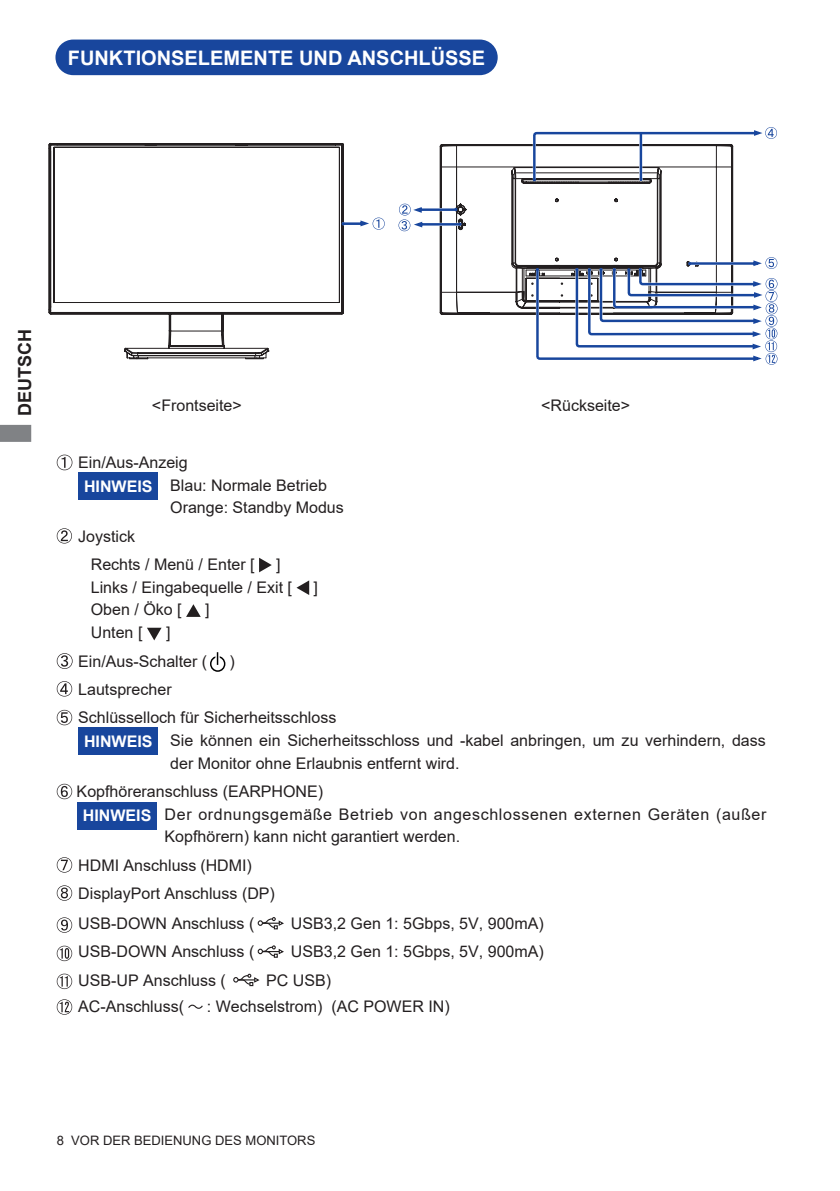
<style>
.page{position:relative;width:840px;height:1191px;background:#fff}
.page>*{position:absolute;margin:0;border:0;box-sizing:border-box;transform-origin:0 0}
.t1{font:700 20px "Arial";color:#fff}
.t2{font:700 18px "Arial";color:#231f20}
.t3{font:16px/22.6px "Arial";color:#231f20}
.t4{font:16px/22.6px "Arial";letter-spacing:.02em;color:#231f20}
.t5{font:700 16px "Arial";color:#fff}
.t6{font:13px "Arial";color:#231f20}
</style>
<div class="page">
<svg style="left:0;top:425px;width:31px;height:17px"></svg>
<div style="left:56px;top:41px;width:440px;height:33px;background:#18469d;border-radius:17px"></div>
<div style="left:55px;top:40px;width:442px;height:35px;border:2px solid #18469d;border-radius:17px"></div>
<div style="left:210px;top:656px;width:15px;height:16px;border:1px solid #000;border-radius:50%"></div>
<svg style="left:215px;top:652px;width:5px;height:13px"></svg>
<svg style="left:217px;top:652px;width:1px;height:13px"></svg>
<div style="left:78px;top:472px;width:80px;height:27px;background:#18469d"></div>
<div style="left:78px;top:727px;width:80px;height:28px;background:#18469d"></div>
<svg style="left:49px;top:143px;width:294px;height:216px"></svg>
<svg style="left:50px;top:144px;width:292px;height:212px"></svg>
<svg style="left:53px;top:147px;width:331px;height:156px"></svg>
<svg style="left:439px;top:144px;width:293px;height:170px"></svg>
<svg style="left:531px;top:127px;width:245px;height:55px"></svg>
<svg style="left:398px;top:204px;width:64px;height:27px"></svg>
<svg style="left:534px;top:199px;width:243px;height:166px"></svg>
<svg style="left:57px;top:454px;width:15px;height:16px"></svg>
<svg style="left:57px;top:528px;width:15px;height:15px"></svg>
<svg style="left:259px;top:558px;width:12px;height:14px"></svg>
<svg style="left:296px;top:580px;width:13px;height:15px"></svg>
<svg style="left:186px;top:604px;width:15px;height:13px"></svg>
<svg style="left:147px;top:627px;width:14px;height:13px"></svg>
<svg style="left:57px;top:653px;width:15px;height:16px"></svg>
<svg style="left:57px;top:681px;width:15px;height:15px"></svg>
<svg style="left:57px;top:710px;width:15px;height:15px"></svg>
<svg style="left:57px;top:784px;width:15px;height:15px"></svg>
<svg style="left:57px;top:857px;width:15px;height:15px"></svg>
<svg style="left:57px;top:885px;width:15px;height:15px"></svg>
<svg style="left:57px;top:917px;width:15px;height:15px"></svg>
<svg style="left:257px;top:917px;width:27px;height:12px"></svg>
<svg style="left:57px;top:945px;width:15px;height:16px"></svg>
<svg style="left:257px;top:945px;width:27px;height:12px"></svg>
<svg style="left:57px;top:973px;width:15px;height:16px"></svg>
<svg style="left:233px;top:973px;width:27px;height:13px"></svg>
<svg style="left:57px;top:999px;width:15px;height:15px"></svg>
<svg style="left:188px;top:1004px;width:15px;height:4px"></svg>
<div style="left:77px;top:802px;width:80px;height:27px;background:#18469d"></div>
<p class="t1" style="left:68px;top:43px;width:419px">FUNKTIONSELEMENTE UND ANSCHLÜSSE</p>
<p class="t2" style="left:12px;top:415px;width:88px;rotate:-90deg">DEUTSCH</p>
<p class="t3" style="left:152px;top:394px;width:91px">&lt;Frontseite&gt;</p>
<p class="t3" style="left:541px;top:394px;width:90px">&lt;Rückseite&gt;</p>
<p class="t3" style="left:170px;top:451px;width:175px;text-indent:-92px">Ein/Aus-Anzeig<br>Blau: Normale Betrieb<br>Orange: Standby Modus</p>
<p class="t3" style="left:91px;top:522px;width:165px;line-height:28.4px;text-indent:-13px">Joystick<br>Rechts / Menü / Enter [</p>
<p class="t5" style="left:84px;top:474px;width:70px">HINWEIS</p>
<p class="t3" style="left:91px;top:553px;width:202px;text-indent:185px">]<br>Links / Eingabequelle / Exit [</p>
<p class="t3" style="left:313px;top:576px;width:6px">]</p>
<p class="t3" style="left:91px;top:598px;width:92px">Oben / Öko [</p>
<p class="t3" style="left:205px;top:598px;width:6px">]</p>
<p class="t3" style="left:91px;top:621px;width:53px">Unten [</p>
<p class="t3" style="left:78px;top:618px;width:130px;line-height:28.4px;text-indent:88px">]<br>Ein/Aus-Schalter (</p>
<p class="t3" style="left:229px;top:649px;width:7px">)</p>
<p class="t3" style="left:78px;top:675px;width:259px;line-height:28px">Lautsprecher<br>Schlüsselloch für Sicherheitsschloss</p>
<p class="t3" style="left:170px;top:729px;width:596px">Sie können ein Sicherheitsschloss und -kabel anbringen, um zu verhindern, dass der Monitor ohne Erlaubnis entfernt wird.</p>
<p class="t4" style="left:164px;top:780px;width:603px;text-indent:-88px">Kopfhöreranschluss (EARPHONE)<br>Der ordnungsgemäße Betrieb von angeschlossenen externen Geräten (außer<br>Kopfhörern) kann nicht garantiert werden.</p>
<p class="t3" style="left:78px;top:850px;width:198px;line-height:28.4px">HDMI Anschluss (HDMI)<br>DisplayPort Anschluss (DP)</p>
<p class="t3" style="left:78px;top:912px;width:178px">USB-DOWN Anschluss (</p>
<p class="t3" style="left:291px;top:912px;width:254px">USB3,2 Gen 1: 5Gbps, 5V, 900mA)</p>
<p class="t3" style="left:78px;top:940px;width:178px">USB-DOWN Anschluss (</p>
<p class="t3" style="left:291px;top:940px;width:254px">USB3,2 Gen 1: 5Gbps, 5V, 900mA)</p>
<p class="t3" style="left:78px;top:968px;width:149px">USB-UP Anschluss (</p>
<p class="t3" style="left:266px;top:968px;width:66px">PC USB)</p>
<p class="t3" style="left:78px;top:995px;width:107px">AC-Anschluss(</p>
<p class="t3" style="left:207px;top:995px;width:244px">: Wechselstrom) (AC POWER IN)</p>
<p class="t5" style="left:84px;top:730px;width:70px">HINWEIS</p>
<p class="t5" style="left:83px;top:804px;width:70px">HINWEIS</p>
<p class="t6" style="left:57px;top:1131px;width:260px">8 VOR DER BEDIENUNG DES MONITORS</p>
</div>
